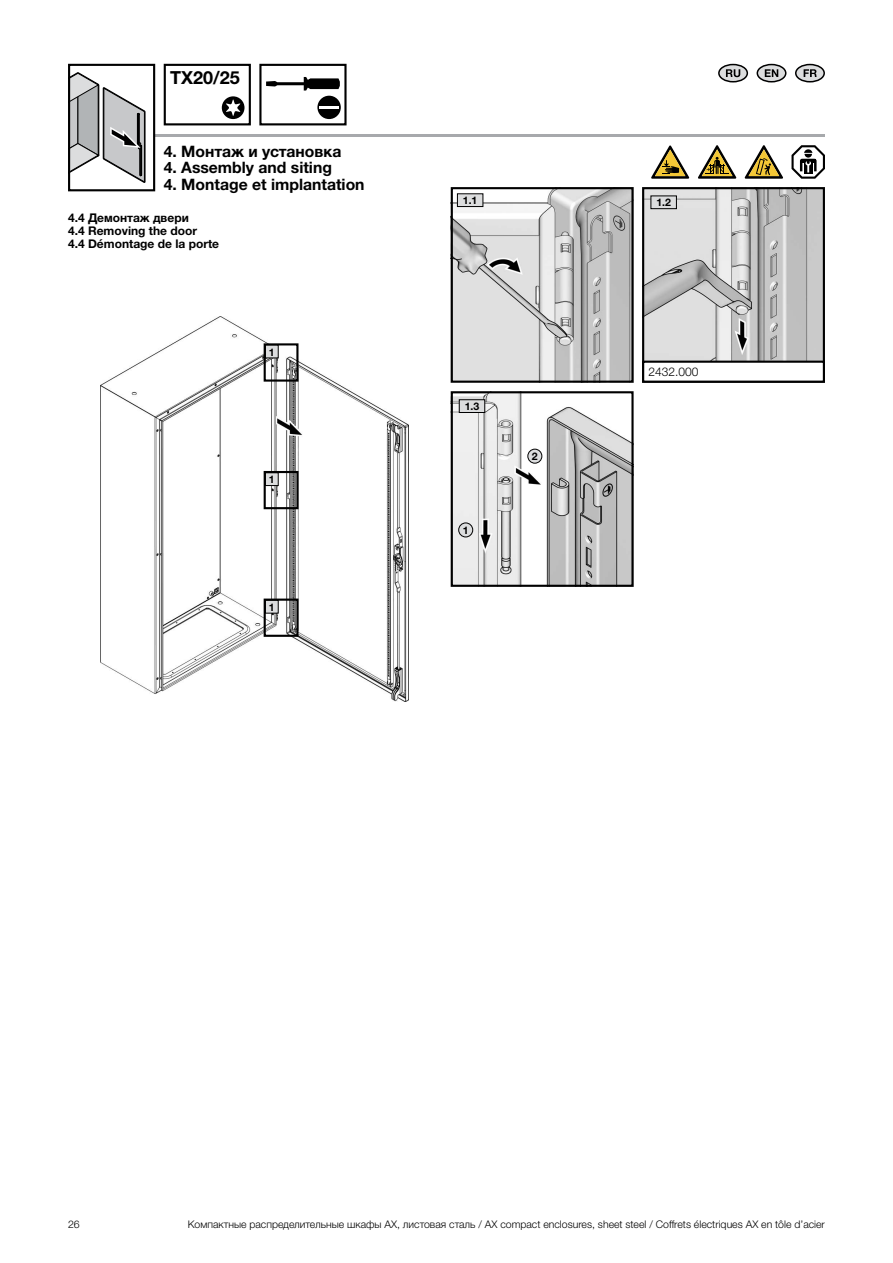
<style>
.page{position:relative;width:893px;height:1263px;background:#fff}
.page>*{position:absolute;margin:0;border:0;box-sizing:border-box;transform-origin:0 0}
.t1{font:700 18px "Neue Helvetica For Rittal";color:#000}
.t2{font:700 15.75px "Neue Helvetica For Rittal";color:#000}
.t3{font:700 12px/12.9px "Neue Helvetica For Rittal";color:#000}
.t4{font:300 12px "Neue Helvetica For Rittal";color:#000}
.t5{font:300 10.5px "Neue Helvetica For Rittal";color:#000}
.t6{font:700 10.5px "Neue Helvetica For Rittal";color:#000}
</style>
<div class="page">
<svg style="left:757px;top:65px;width:29px;height:17px"></svg>
<div style="left:757px;top:64px;width:29px;height:18px;border:2px solid #000;border-radius:50%"></div>
<svg style="left:765px;top:69px;width:13px;height:8px"></svg>
<div style="left:796px;top:65px;width:28px;height:17px;background:#dcddde;border-radius:50%"></div>
<div style="left:795px;top:64px;width:30px;height:18px;border:2px solid #000;border-radius:50%"></div>
<svg style="left:804px;top:69px;width:13px;height:8px"></svg>
<div style="left:719px;top:65px;width:28px;height:17px;background:#dcddde;border-radius:50%"></div>
<div style="left:718px;top:64px;width:30px;height:18px;border:2px solid #000;border-radius:50%"></div>
<svg style="left:726px;top:69px;width:14px;height:8px"></svg>
<img style="left:454px;top:394px;width:177px;height:190px">
<div style="left:451px;top:391px;width:183px;height:196px;border:2px solid #000"></div>
<div style="left:459px;top:400px;width:26px;height:12px;background:#dcddde"></div>
<div style="left:459px;top:399px;width:26px;height:14px;border:1px solid #000"></div>
<hr style="left:155px;top:134px;width:670px;height:3px;background:#a7a9ac">
<img style="left:101px;top:317px;width:307px;height:385px">
<div style="left:264px;top:343px;width:34px;height:39px;border:2px solid #000"></div>
<div style="left:265px;top:345px;width:13px;height:13px;background:#dcddde"></div>
<div style="left:265px;top:345px;width:14px;height:13px;border:1px solid #000"></div>
<div style="left:264px;top:471px;width:34px;height:38px;border:2px solid #000"></div>
<div style="left:265px;top:473px;width:13px;height:12px;background:#dcddde"></div>
<div style="left:265px;top:472px;width:14px;height:14px;border:1px solid #000"></div>
<div style="left:264px;top:598px;width:34px;height:39px;border:2px solid #000"></div>
<div style="left:265px;top:600px;width:13px;height:13px;background:#dcddde"></div>
<div style="left:265px;top:600px;width:14px;height:13px;border:1px solid #000"></div>
<div style="left:222px;top:96px;width:22px;height:23px;background:#000;border-radius:50%"></div>
<svg style="left:226px;top:99px;width:14px;height:17px"></svg>
<div style="left:164px;top:64px;width:87px;height:61px;border:2px solid #000"></div>
<svg style="left:651px;top:146px;width:38px;height:33px"></svg>
<svg style="left:698px;top:145px;width:38px;height:34px"></svg>
<svg style="left:745px;top:145px;width:38px;height:34px"></svg>
<svg style="left:791px;top:145px;width:34px;height:34px"></svg>
<div style="left:459px;top:523px;width:14px;height:14px;background:#dcddde;border-radius:50%"></div>
<div style="left:458px;top:523px;width:15px;height:14px;border:1px solid #000;border-radius:50%"></div>
<div style="left:528px;top:449px;width:14px;height:14px;background:#dcddde;border-radius:50%"></div>
<div style="left:527px;top:449px;width:15px;height:14px;border:1px solid #000;border-radius:50%"></div>
<img style="left:454px;top:190px;width:177px;height:190px">
<div style="left:451px;top:187px;width:183px;height:196px;border:2px solid #000"></div>
<div style="left:457px;top:194px;width:26px;height:13px;background:#dcddde"></div>
<div style="left:457px;top:193px;width:26px;height:14px;border:1px solid #000"></div>
<img style="left:645px;top:190px;width:177px;height:171px">
<div style="left:642px;top:187px;width:183px;height:196px;border:2px solid #000"></div>
<div style="left:642px;top:361px;width:183px;height:22px;border:2px solid #000"></div>
<div style="left:651px;top:196px;width:25px;height:13px;background:#dcddde"></div>
<div style="left:651px;top:196px;width:26px;height:13px;border:1px solid #000"></div>
<svg style="left:71px;top:72px;width:75px;height:111px"></svg>
<div style="left:68px;top:64px;width:87px;height:127px;border:2px solid #000"></div>
<svg style="left:266px;top:77px;width:74px;height:14px"></svg>
<div style="left:259px;top:64px;width:88px;height:61px;border:2px solid #000"></div>
<div style="left:317px;top:96px;width:24px;height:23px;background:#000;border-radius:50%"></div>
<hr style="left:319px;top:106px;width:20px;height:3px;background:#fff">
<h1 class="t1" style="left:170px;top:66px;width:71px">TX20/25</h1>
<h2 class="t2" style="left:164px;top:141px;width:179px">4. Монтаж и установка</h2>
<h2 class="t2" style="left:164px;top:158px;width:170px">4. Assembly and siting</h2>
<h2 class="t2" style="left:164px;top:174px;width:202px">4. Montage et implantation</h2>
<p class="t3" style="left:68px;top:211px;width:153px">4.4 Демонтаж двери<br>4.4 Removing the door<br>4.4 Démontage de la porte</p>
<p class="t6" style="left:269px;top:345px;width:7px">1</p>
<p class="t6" style="left:269px;top:473px;width:7px">1</p>
<p class="t6" style="left:269px;top:600px;width:7px">1</p>
<p class="t6" style="left:463px;top:194px;width:16px">1.1</p>
<p class="t6" style="left:465px;top:400px;width:16px">1.3</p>
<p class="t6" style="left:463px;top:523px;width:7px">1</p>
<p class="t6" style="left:532px;top:450px;width:7px">2</p>
<p class="t6" style="left:656px;top:196px;width:16px">1.2</p>
<p class="t4" style="left:648px;top:365px;width:52px">2432.000</p>
<p class="t5" style="left:68px;top:1218px;width:13px">26</p>
<p class="t5" style="left:188px;top:1218px;width:639px">Компактные распределительные шкафы AX, листовая сталь / AX compact enclosures, sheet steel / Coffrets électriques AX en tôle d’acier</p>
</div>
